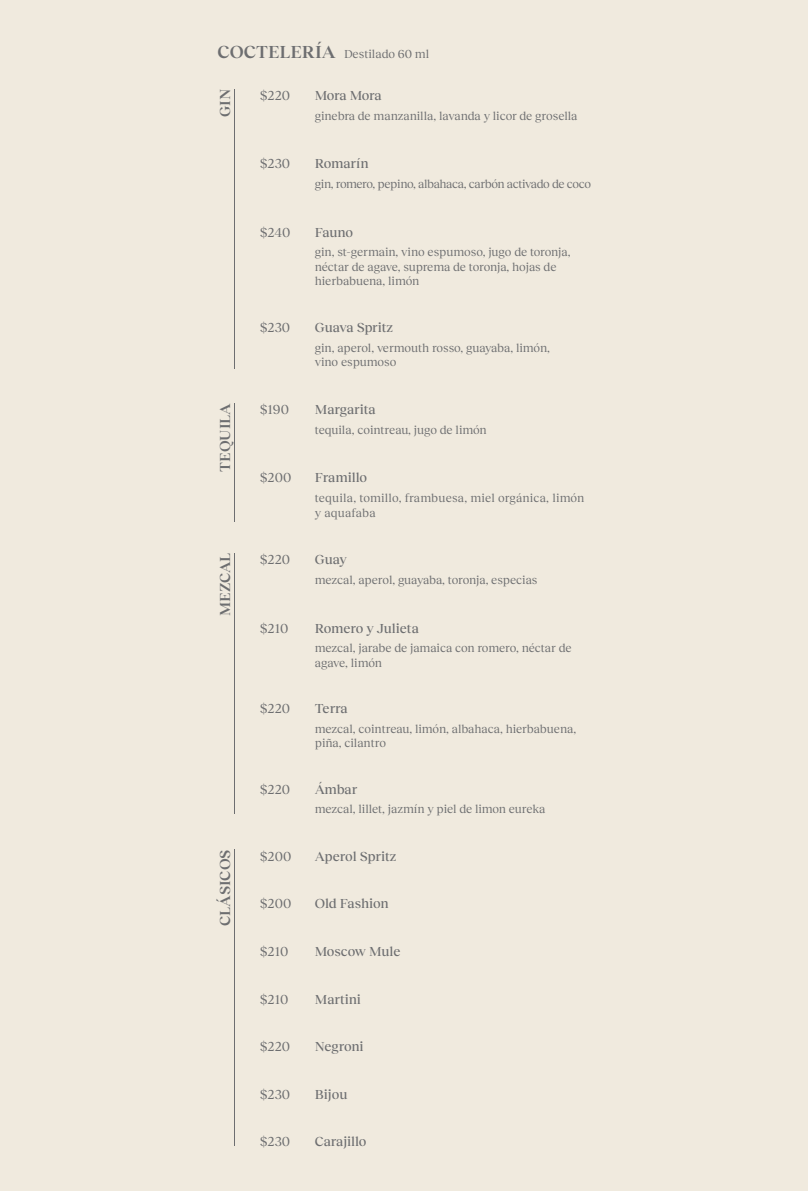
<style>
.page{position:relative;width:808px;height:1191px;background:#f0eade}
.page>*{position:absolute;margin:0;border:0;box-sizing:border-box;transform-origin:0 0}
.t1{font:600 15px "Reckless Neue";color:#6d6e70}
.t2{font:500 13.5px "Reckless Neue";letter-spacing:-.005em;color:#6d6e70}
.t3{font:13.5px "Reckless Neue";color:#6d6e70}
.t4{font:12px/14.4px "Reckless Neue";color:#6d6e70}
.t5{font:12px/14.4px "Reckless Neue";letter-spacing:.02em;color:#6d6e70}
.t6{font:12px "Reckless Neue";letter-spacing:-.025em;color:#6d6e70}
.s1{font-weight:600;font-size:18px}
</style>
<div class="page">
<hr style="left:234px;top:89px;width:1px;height:280px;background:#6d6e70">
<hr style="left:234px;top:403px;width:1px;height:118px;background:#6d6e70">
<hr style="left:234px;top:553px;width:1px;height:260px;background:#6d6e70">
<hr style="left:234px;top:849px;width:1px;height:297px;background:#6d6e70">
<p class="t4" style="left:217px;top:46px;width:213px"><span class="s1">COCTELERÍA</span> Destilado 60 ml</p>
<p class="t1" style="left:214px;top:117px;width:29px;rotate:-90deg">GIN</p>
<p class="t1" style="left:214px;top:471px;width:70px;rotate:-90deg">TEQUILA</p>
<p class="t1" style="left:214px;top:616px;width:65px;rotate:-90deg">MEZCAL</p>
<p class="t1" style="left:214px;top:925px;width:78px;rotate:-90deg">CLÁSICOS</p>
<p class="t3" style="left:260px;top:86px;width:32px">$220</p>
<p class="t2" style="left:315px;top:86px;width:68px">Mora Mora</p>
<p class="t4" style="left:315px;top:107px;width:264px">ginebra de manzanilla, lavanda y licor de grosella</p>
<p class="t3" style="left:260px;top:154px;width:32px">$230</p>
<p class="t2" style="left:315px;top:154px;width:55px">Romarín</p>
<p class="t6" style="left:315px;top:175px;width:278px">gin, romero, pepino, albahaca, carbón activado de coco</p>
<p class="t3" style="left:260px;top:222px;width:32px">$240</p>
<p class="t2" style="left:315px;top:222px;width:40px">Fauno</p>
<p class="t4" style="left:315px;top:244px;width:257px">gin, st-germain, vino espumoso, jugo de toronja, néctar de agave, suprema de toronja, hojas de hierbabuena, limón</p>
<p class="t3" style="left:260px;top:318px;width:32px">$230</p>
<p class="t2" style="left:315px;top:318px;width:80px">Guava Spritz</p>
<p class="t4" style="left:315px;top:340px;width:237px">gin, aperol, vermouth rosso, guayaba, limón, vino espumoso</p>
<p class="t3" style="left:260px;top:400px;width:31px">$190</p>
<p class="t2" style="left:315px;top:400px;width:62px">Margarita</p>
<p class="t4" style="left:315px;top:422px;width:173px">tequila, cointreau, jugo de limón</p>
<p class="t3" style="left:260px;top:468px;width:33px">$200</p>
<p class="t2" style="left:315px;top:468px;width:54px">Framillo</p>
<p class="t5" style="left:315px;top:490px;width:271px">tequila, tomillo, frambuesa, miel orgánica, limón y aquafaba</p>
<p class="t3" style="left:260px;top:550px;width:32px">$220</p>
<p class="t2" style="left:315px;top:550px;width:33px">Guay</p>
<p class="t4" style="left:315px;top:572px;width:224px">mezcal, aperol, guayaba, toronja, especias</p>
<p class="t3" style="left:260px;top:618px;width:30px">$210</p>
<p class="t2" style="left:315px;top:618px;width:105px">Romero y Julieta</p>
<p class="t4" style="left:315px;top:640px;width:258px">mezcal, jarabe de jamaica con romero, néctar de agave, limón</p>
<p class="t3" style="left:260px;top:699px;width:32px">$220</p>
<p class="t2" style="left:315px;top:699px;width:34px">Terra</p>
<p class="t4" style="left:315px;top:720px;width:263px">mezcal, cointreau, limón, albahaca, hierbabuena, piña, cilantro</p>
<p class="t3" style="left:260px;top:779px;width:32px">$220</p>
<p class="t2" style="left:315px;top:779px;width:44px">Ámbar</p>
<p class="t4" style="left:315px;top:801px;width:232px">mezcal, lillet, jazmín y piel de limon eureka</p>
<p class="t3" style="left:260px;top:846px;width:33px">$200</p>
<p class="t2" style="left:315px;top:846px;width:83px">Aperol Spritz</p>
<p class="t3" style="left:260px;top:894px;width:33px">$200</p>
<p class="t2" style="left:315px;top:894px;width:75px">Old Fashion</p>
<p class="t3" style="left:260px;top:941px;width:30px">$210</p>
<p class="t2" style="left:315px;top:941px;width:87px">Moscow Mule</p>
<p class="t3" style="left:260px;top:989px;width:30px">$210</p>
<p class="t2" style="left:315px;top:989px;width:48px">Martini</p>
<p class="t3" style="left:260px;top:1037px;width:32px">$220</p>
<p class="t2" style="left:315px;top:1037px;width:50px">Negroni</p>
<p class="t3" style="left:260px;top:1084px;width:32px">$230</p>
<p class="t2" style="left:315px;top:1084px;width:34px">Bijou</p>
<p class="t3" style="left:260px;top:1132px;width:32px">$230</p>
<p class="t2" style="left:315px;top:1132px;width:53px">Carajillo</p>
</div>
